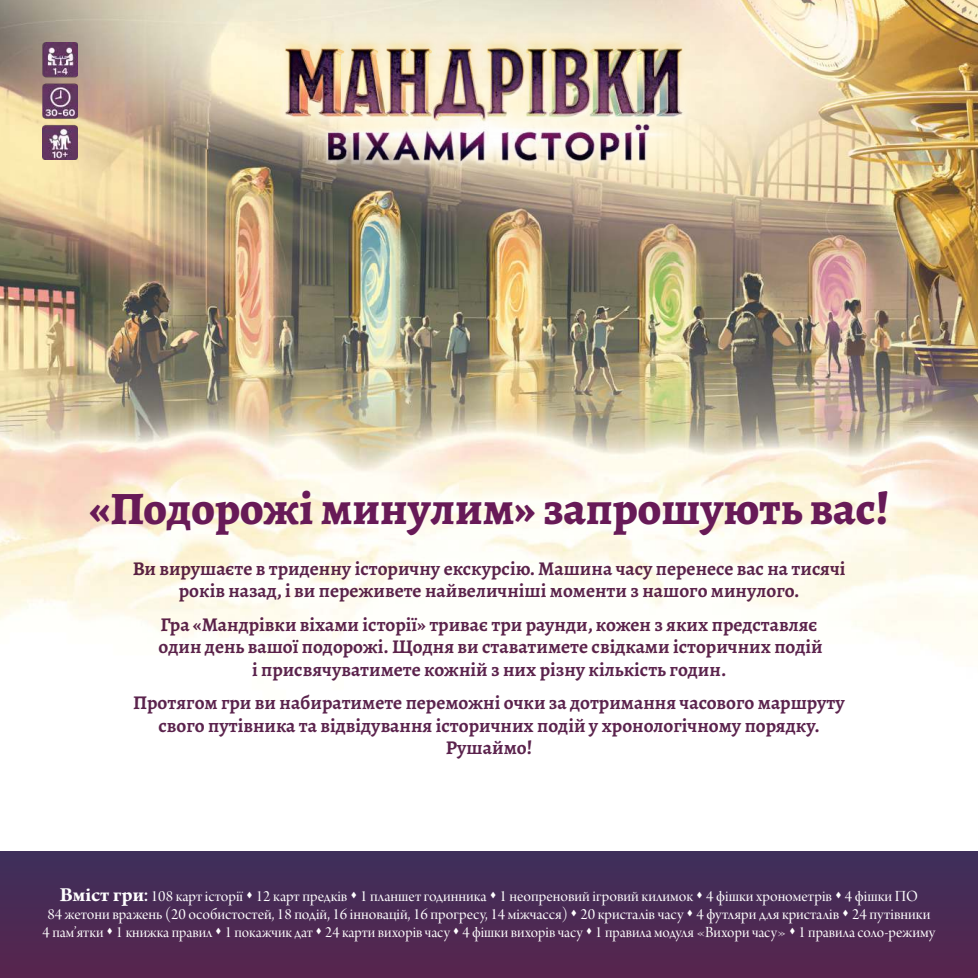
<style>
.page{position:relative;width:978px;height:978px;background:#fff}
.page>*{position:absolute;margin:0;border:0;box-sizing:border-box;transform-origin:0 0}
.t1{font:800 46.5px "Alegreya";color:#671a57}
.t2{font:700 19.5px/22.5px "Alegreya";color:#5b234d;text-align:center}
.t3{font:16.5px/18px "Arno Pro Display";color:#fff;text-align:center}
.s1{font-family:"Arno Pro";font-weight:700;font-size:21px}
.s2{font-family:"Modesto Condensed UA";font-weight:700;font-size:21px}
.s3{font-family:"Arno Pro Light Display"}
</style>
<div class="page">
<img style="left:0;top:0;width:978px;height:655px">
<img style="left:43px;top:43px;width:34px;height:117px">
<img style="left:258px;top:6px;width:463px;height:187px">
<img style="left:0;top:851px;width:978px;height:127px">
<h1 class="t1" style="left:89px;top:475px;width:801px">«Подорожі минулим» запрошують вас!</h1>
<p class="t2" style="left:132px;top:557px;width:715px">Ви вирушаєте в триденну історичну екскурсію. Машина часу перенесе вас на тисячі років назад, і ви переживете найвеличніші моменти з нашого минулого.</p>
<p class="t2" style="left:159px;top:612px;width:666px">Гра «Мандрівки віхами історії» триває три раунди, кожен з яких представляє один день вашої подорожі. Щодня ви ставатимете свідками історичних подій і присвячуватимете кожній з них різну кількість годин.</p>
<p class="t2" style="left:133px;top:691px;width:713px">Протягом гри ви набиратимете переможні очки за дотримання часового маршруту свого путівника та відвідування історичних подій у хронологічному порядку.<br>Рушаймо!</p>
<p class="t3" style="left:43px;top:888px;width:894px"><span class="s1">Вміст гри</span><span class="s2">:</span> 108 карт історії ▲ 12 карт предків ▲ 1 планшет годинника ▲ 1 неопреновий ігровий килимок ▲ 4 фішки хронометрів ▲ 4 фішки ПО<br>84 жетони вражень (20 особистостей, 18 подій, 16 інновацій, 16 прогресу, 14 міжчасся<span class="s3">)</span> ▲ 20 кристалів часу ▲ 4 футляри для кристалів ▲ 24 путівники<br>4 пам’ятки ▲ 1 книжка правил ▲ 1 покажчик дат ▲ 24 карти вихорів часу ▲ 4 фішки вихорів часу ▲ 1 правила модуля «Вихори часу» ▲ 1 правила соло-режиму</p>
</div>
